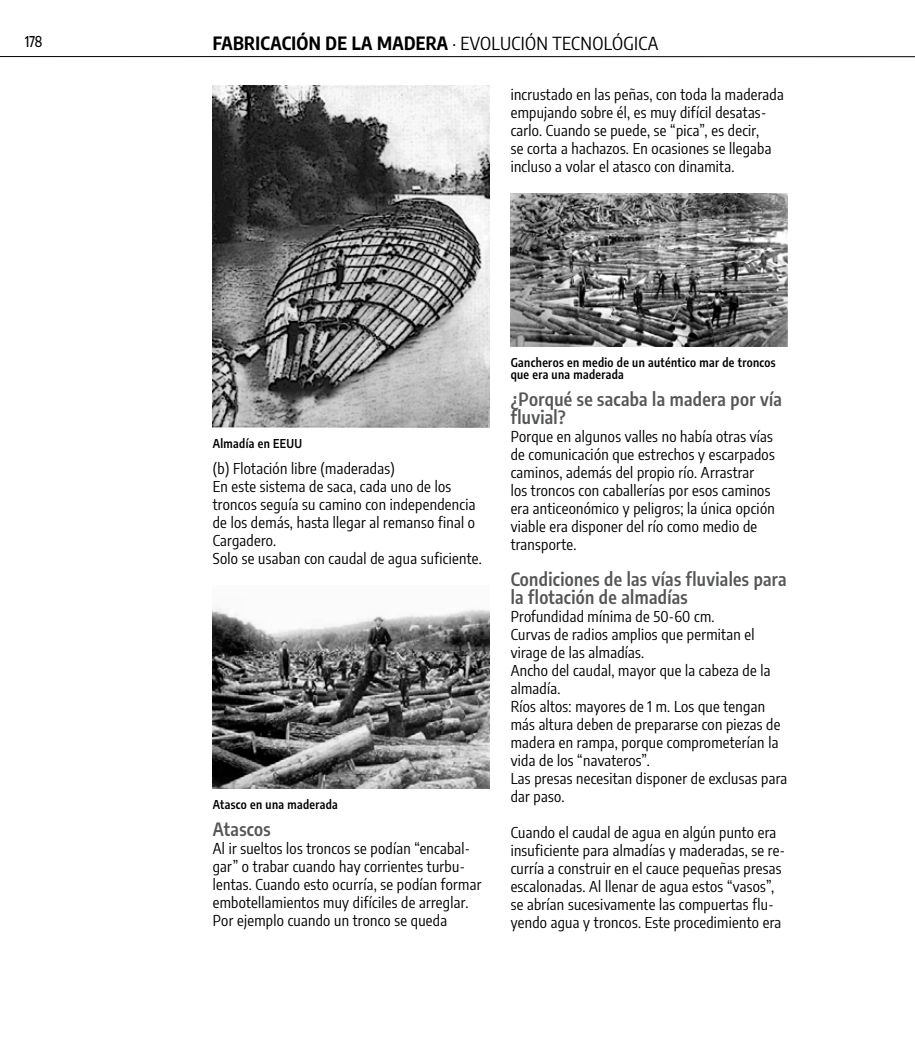
<style>
.page{position:relative;width:915px;height:1063px;background:#fff}
.page>*{position:absolute;margin:0;border:0;box-sizing:border-box;transform-origin:0 0}
.t1{font:600 18px/18px "Encode Sans Condensed";letter-spacing:.02em;color:#555756}
.t2{font:700 18px "Encode Sans Condensed";letter-spacing:.02em;color:#000}
.t3{font:15px/18px "Encode Sans Condensed";letter-spacing:.02em;color:#000}
.t4{font:500 15px "Encode Sans Condensed";color:#000;scale:.9 1}
.t5{font:600 12px/12px "Encode Sans Condensed";letter-spacing:.03em;color:#000}
.s1{font-weight:400}
</style>
<div class="page">
<hr style="left:0;top:56px;width:914px;height:1px;background:#000">
<img style="left:213px;top:85px;width:276px;height:342px">
<img style="left:213px;top:608px;width:276px;height:181px">
<img style="left:510px;top:193px;width:277px;height:154px">
<p class="t4" style="left:25px;top:30px;width:20px">178</p>
<p class="t2" style="left:213px;top:29px;width:447px">FABRICACIÓN DE LA MADERA <span class="s1">· EVOLUCIÓN TECNOLÓGICA</span></p>
<p class="t3" style="left:510px;top:85px;width:274px">incrustado en las peñas, con toda la maderada empujando sobre él, es muy difícil desatas&shy;carlo. Cuando se puede, se “pica”, es decir,<br>se corta a hachazos. En ocasiones se llegaba incluso a volar el atasco con dinamita.</p>
<p class="t5" style="left:213px;top:436px;width:91px">Almadía en EEUU</p>
<p class="t3" style="left:213px;top:459px;width:270px">(b) Flotación libre (maderadas)<br>En este sistema de saca, cada uno de los troncos seguía su camino con independencia de los demás, hasta llegar al remanso final o Cargadero.<br>Solo se usaban con caudal de agua suficiente.</p>
<p class="t5" style="left:213px;top:798px;width:126px">Atasco en una maderada</p>
<p class="t1" style="left:213px;top:819px;width:59px">Atascos</p>
<p class="t3" style="left:213px;top:839px;width:270px">Al ir sueltos los troncos se podían “encabal&shy;gar” o trabar cuando hay corrientes turbu&shy;lentas. Cuando esto ocurría, se podían formar embotellamientos muy difíciles de arreglar.<br>Por ejemplo cuando un tronco se queda</p>
<p class="t5" style="left:510px;top:356px;width:266px">Gancheros en medio de un auténtico mar de troncos que era una maderada</p>
<p class="t1" style="left:510px;top:389px;width:273px">¿Porqué se sacaba la madera por vía fluvial?</p>
<p class="t3" style="left:510px;top:427px;width:265px">Porque en algunos valles no había otras vías de comunicación que estrechos y escarpados caminos, además del propio río. Arrastrar<br>los troncos con caballerías por esos caminos era anticeonómico y peligros; la única opción viable era disponer del río como medio de transporte.</p>
<p class="t1" style="left:510px;top:569px;width:277px">Condiciones de las vías fluviales para la flotación de almadías</p>
<p class="t3" style="left:510px;top:607px;width:278px">Profundidad mínima de 50-60 cm.<br>Curvas de radios amplios que permitan el virage de las almadías.<br>Ancho del caudal, mayor que la cabeza de la almadía.<br>Ríos altos: mayores de 1 m. Los que tengan más altura deben de prepararse con piezas de madera en rampa, porque comprometerían la vida de los “navateros”.<br>Las presas necesitan disponer de exclusas para dar paso.</p>
<p class="t3" style="left:510px;top:823px;width:276px">Cuando el caudal de agua en algún punto era insuficiente para almadías y maderadas, se re&shy;curría a construir en el cauce pequeñas presas escalonadas. Al llenar de agua estos “vasos”, se abrían sucesivamente las compuertas flu&shy;yendo agua y troncos. Este procedimiento era</p>
</div>
